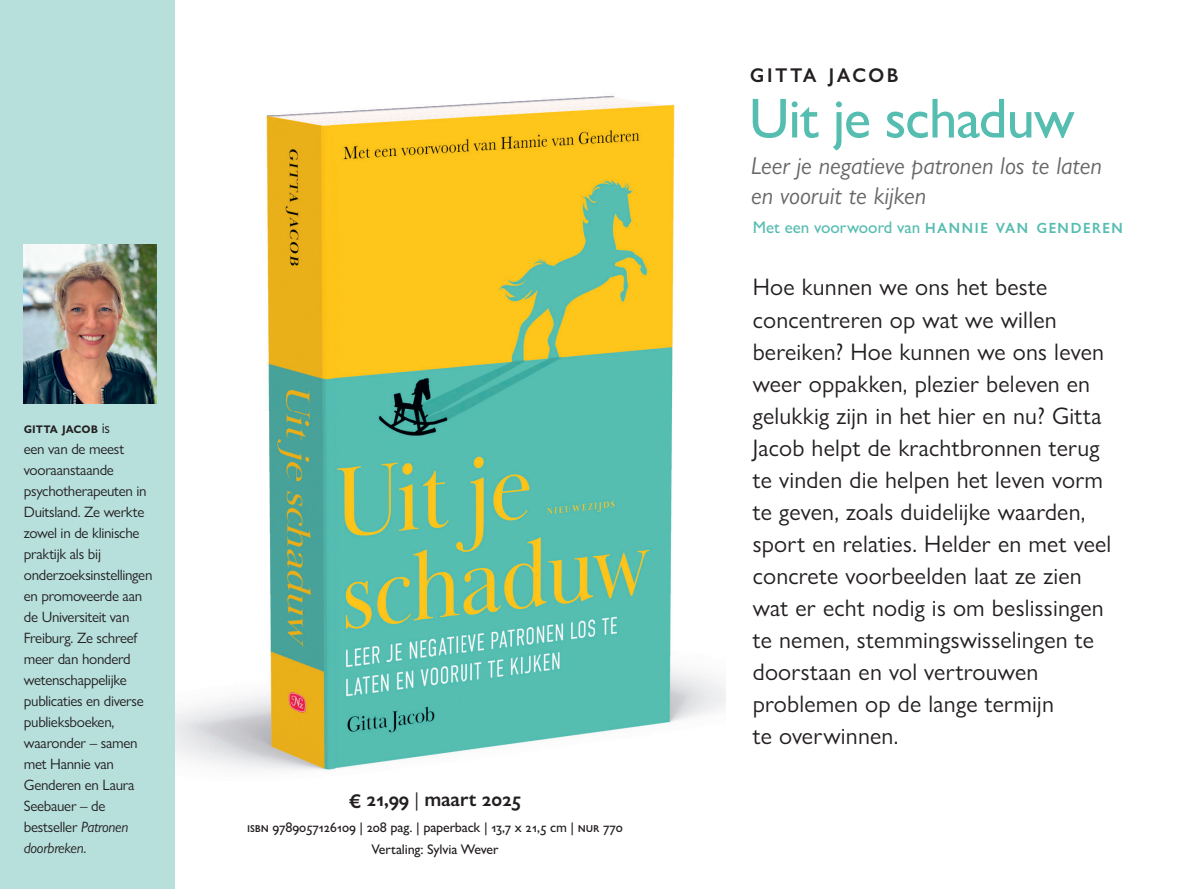
<style>
.page{position:relative;width:1185px;height:889px;background:#fff}
.page>*{position:absolute;margin:0;border:0;box-sizing:border-box;transform-origin:0 0}
.t1{font:500 56.6px "Gill Sans Nova";letter-spacing:-.02em;color:#56bdb1}
.t2{font:500 28px "Gill Sans Nova";letter-spacing:.075em;color:#231f20}
.t3{font:italic 24.6px/30px "Gill Sans Nova";color:#67676a}
.t4{font:24px/32px "Gill Sans Nova";letter-spacing:.01em;color:#231f20}
.t5{font:600 20px "Gill Sans Nova";letter-spacing:-.01em;color:#231f20}
.t6{font:500 17px "Gill Sans Nova";color:#56bdb1}
.t7{font:15px/21px "Gill Sans Nova";letter-spacing:-.02em;color:#231f20}
.t8{font:500 14px/22px "Gill Sans Nova";letter-spacing:-.01em;color:#231f20;text-align:center}
.s1{font-weight:600}
.s2{font-style:italic}
.s3{font-weight:400}
.s4{font-size:20.8px}
</style>
<div class="page">
<img style="left:175px;top:95px;width:551px;height:675px">
<div style="left:0;top:0;width:175px;height:888px;background:#b7e0dd"></div>
<img style="left:23px;top:244px;width:133px;height:160px">
<p class="t7" style="left:24px;top:416px;width:130px"><span class="s1">gitta JaCob</span> is<br>een van de meest vooraanstaande psychotherapeuten in<br>Duitsland. Ze werkte zowel in de klinische praktijk als bij onderzoeksinstellingen en promoveerde aan de Universiteit van<br>Freiburg. Ze schreef meer dan honderd wetenschappelijke publicaties en diverse publieksboeken, waaronder – samen met Hannie van<br>Genderen en Laura<br>Seebauer – de bestseller <span class="s2">Patronen doorbreken</span>.</p>
<p class="t5" style="left:349px;top:786px;width:174px">€ 21,99 <span class="s3">|</span> maart 2025</p>
<p class="t8" style="left:247px;top:816px;width:377px">ISBN 9789057126109 | 208 pag. | paperback | 13,7 x 21,5 cm | NUR 770<br>Vertaling: Sylvia Wever</p>
<p class="t2" style="left:750px;top:56px;width:150px">GITTA JACOB</p>
<h1 class="t1" style="left:749px;top:84px;width:327px">Uit je schaduw</h1>
<p class="t3" style="left:751px;top:150px;width:352px">Leer je negatieve patronen los te laten en vooruit te kĳken</p>
<p class="t6" style="left:753px;top:216px;width:372px">Met een voorwoord van <span class="s4">HANNIE VAN GENDEREN</span></p>
<p class="t4" style="left:753px;top:271px;width:360px">Hoe kunnen we ons het beste concentreren op wat we willen bereiken? Hoe kunnen we ons leven weer oppakken, plezier beleven en gelukkig zijn in het hier en nu? Gitta<br>Jacob helpt de krachtbronnen terug te vinden die helpen het leven vorm te geven, zoals duidelijke waarden, sport en relaties. Helder en met veel concrete voorbeelden laat ze zien wat er echt nodig is om beslissingen te nemen, stemmings wisselingen te doorstaan en vol vertrouwen problemen op de lange termijn<br>te overwinnen.</p>
</div>
